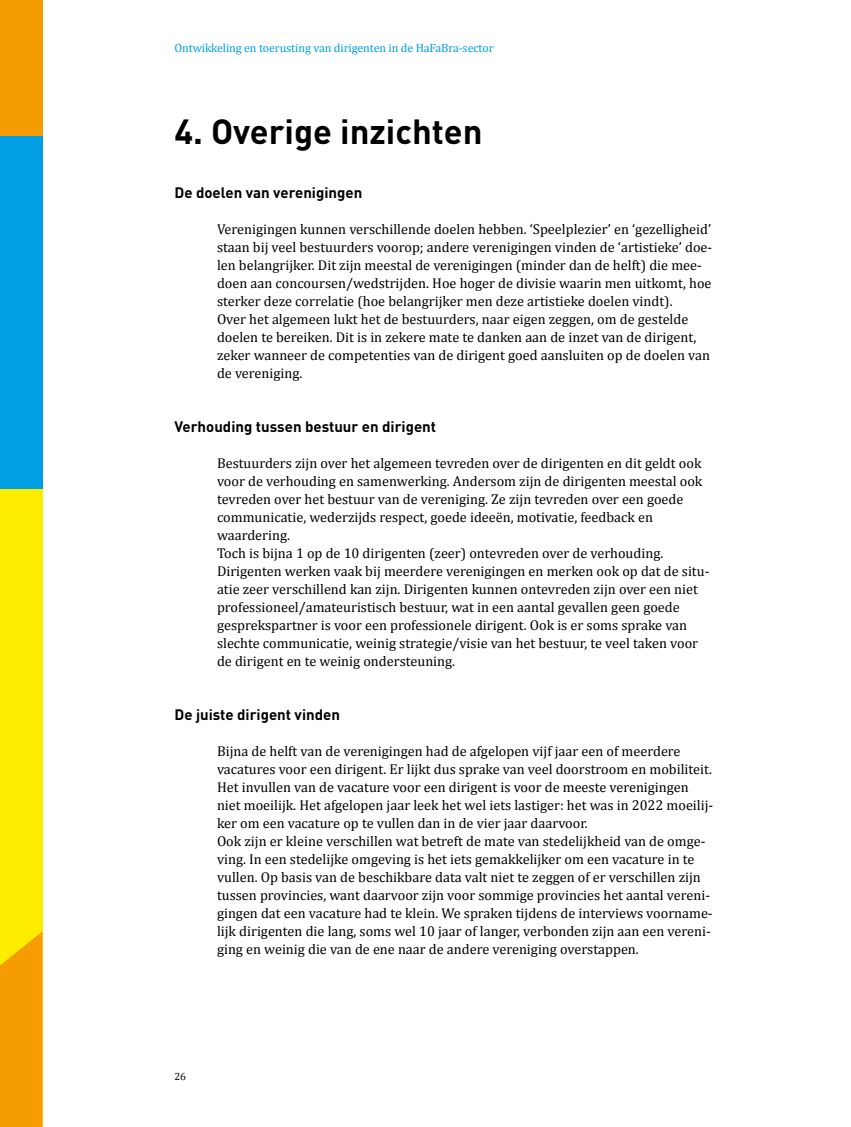
<style>
.page{position:relative;width:851px;height:1127px;background:#fff}
.page>*{position:absolute;margin:0;border:0;box-sizing:border-box;transform-origin:0 0}
.hoofdstukkop{font:700 34.5px "DINOT";color:#000}
.tk_din_blauw_-_parag{font:700 15px "DINOT";color:#000}
.brood{font:14.25px/18px "Cambria";color:#000}
.t1{font:12px "Cambria";letter-spacing:-.01em;color:#009fe3}
.t2{font:10.5px "Cambria";color:#000}
</style>
<div class="page">
<div style="left:0;top:489px;width:43px;height:638px;background:#ffed00"></div>
<div style="left:0;top:136px;width:43px;height:353px;background:#009fe3"></div>
<svg style="left:0;top:931px;width:43px;height:196px;background:#f5a300"></svg>
<div style="left:0;top:0;width:43px;height:136px;background:#f59c00"></div>
<p class="t1" style="left:174px;top:41px;width:321px">Ontwikkeling en toerusting van dirigenten in de HaFaBra-sector</p>
<p class="hoofdstukkop" style="left:174px;top:109px;width:309px">4. Overige inzichten</p>
<p class="tk_din_blauw_-_parag" style="left:174px;top:183px;width:189px">De doelen van verenigingen</p>
<p class="brood" style="left:217px;top:220px;width:496px">Verenigingen kunnen verschillende doelen hebben. ‘Speelplezier’ en ‘gezelligheid’ staan bij veel bestuurders voorop; andere verenigingen vinden de ‘artistieke’ doe&shy;len belangrijker. Dit zijn meestal de verenigingen (minder dan de helft) die mee&shy;doen aan concoursen/wedstrijden. Hoe hoger de divisie waarin men uitkomt, hoe sterker deze correlatie (hoe belangrijker men deze artistieke doelen vindt).</p>
<p class="brood" style="left:217px;top:310px;width:494px">Over het algemeen lukt het de bestuurders, naar eigen zeggen, om de gestelde doelen te bereiken. Dit is in zekere mate te danken aan de inzet van de dirigent, zeker wanneer de competenties van de dirigent goed aansluiten op de doelen van de vereniging.</p>
<p class="tk_din_blauw_-_parag" style="left:174px;top:417px;width:263px">Verhouding tussen bestuur en dirigent</p>
<p class="brood" style="left:217px;top:454px;width:487px">Bestuurders zijn over het algemeen tevreden over de dirigenten en dit geldt ook voor de verhouding en samenwerking. Andersom zijn de dirigenten meestal ook tevreden over het bestuur van de vereniging. Ze zijn tevreden over een goede communicatie, wederzijds respect, goede ideeën, motivatie, feedback en waardering.</p>
<p class="brood" style="left:217px;top:544px;width:494px">Toch is bijna 1 op de 10 dirigenten (zeer) ontevreden over de verhouding.<br>Dirigenten werken vaak bij meerdere verenigingen en merken ook op dat de situ&shy;atie zeer verschillend kan zijn. Dirigenten kunnen ontevreden zijn over een niet professioneel/amateuristisch bestuur, wat in een aantal gevallen geen goede gesprekspartner is voor een professionele dirigent. Ook is er soms sprake van slechte communicatie, weinig strategie/visie van het bestuur, te veel taken voor de dirigent en te weinig ondersteuning.</p>
<p class="tk_din_blauw_-_parag" style="left:174px;top:705px;width:167px">De juiste dirigent vinden</p>
<p class="brood" style="left:217px;top:742px;width:497px">Bijna de helft van de verenigingen had de afgelopen vijf jaar een of meerdere vacatures voor een dirigent. Er lijkt dus sprake van veel doorstroom en mobiliteit.<br>Het invullen van de vacature voor een dirigent is voor de meeste verenigingen niet moeilijk. Het afgelopen jaar leek het wel iets lastiger: het was in 2022 moeilij&shy;ker om een vacature op te vullen dan in de vier jaar daarvoor.</p>
<p class="brood" style="left:217px;top:832px;width:497px">Ook zijn er kleine verschillen wat betreft de mate van stedelijkheid van de omge&shy;ving. In een stedelijke omgeving is het iets gemakkelijker om een vacature in te vullen. Op basis van de beschikbare data valt niet te zeggen of er verschillen zijn tussen provincies, want daarvoor zijn voor sommige provincies het aantal vereni&shy;gingen dat een vacature had te klein. We spraken tijdens de interviews voorname&shy;lijk dirigenten die lang, soms wel 10 jaar of langer, verbonden zijn aan een vereni&shy;ging en weinig die van de ene naar de andere vereniging overstappen.</p>
<p class="t2" style="left:174px;top:1070px;width:13px">26</p>
</div>
